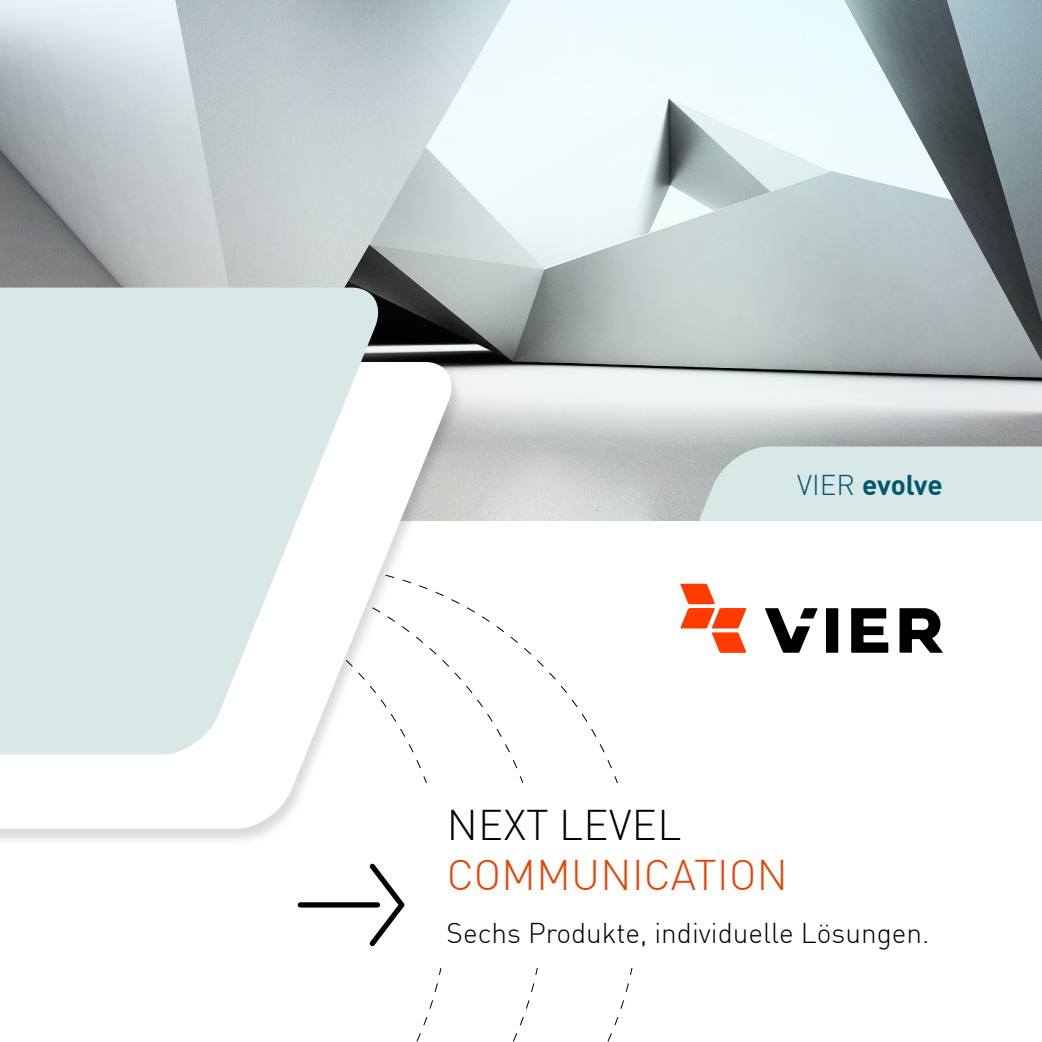
<style>
.page{position:relative;width:1042px;height:1042px;background:#fff}
.page>*{position:absolute;margin:0;border:0;box-sizing:border-box;transform-origin:0 0}
.t1{font:300 42px "DINOT";letter-spacing:.01em;color:#e84406}
.t2{font:300 42px "DINOT";letter-spacing:.01em;color:#000}
.t3{font:300 28px "DINOT";color:#000}
.t4{font:700 28px "DINOT";letter-spacing:-.01em;color:#00586e}
.s1{font-weight:300}
</style>
<div class="page">
<img style="left:0;top:0;width:1042px;height:521px">
<svg style="left:676px;top:446px;width:366px;height:75px;background:#d3e1df"></svg>
<svg style="left:391px;top:362px;width:73px;height:202px"></svg>
<svg style="left:0;top:288px;width:391px;height:276px;background:#dae8e6"></svg>
<svg style="left:0;top:564px;width:633px;height:478px"></svg>
<div style="left:298px;top:902px;width:82px;height:5px;background:#000;border-radius:3px"></div>
<svg style="left:765px;top:608px;width:52px;height:45px"></svg>
<svg style="left:851px;top:608px;width:37px;height:45px"></svg>
<div style="left:826px;top:608px;width:12px;height:45px;background:#000"></div>
<svg style="left:899px;top:608px;width:44px;height:45px"></svg>
<svg style="left:680px;top:584px;width:66px;height:69px"></svg>
<div style="left:422px;top:783px;width:521px;height:184px;background:#fff"></div>
<p class="t4" style="left:797px;top:463px;width:147px"><span class="s1">VIER</span> evolve</p>
<h1 class="t2" style="left:447px;top:793px;width:236px">NEXT LEVEL</h1>
<h1 class="t1" style="left:447px;top:843px;width:343px">COMMUNICATION</h1>
<p class="t3" style="left:446px;top:911px;width:484px">Sechs Produkte, individuelle Lösungen.</p>
</div>
